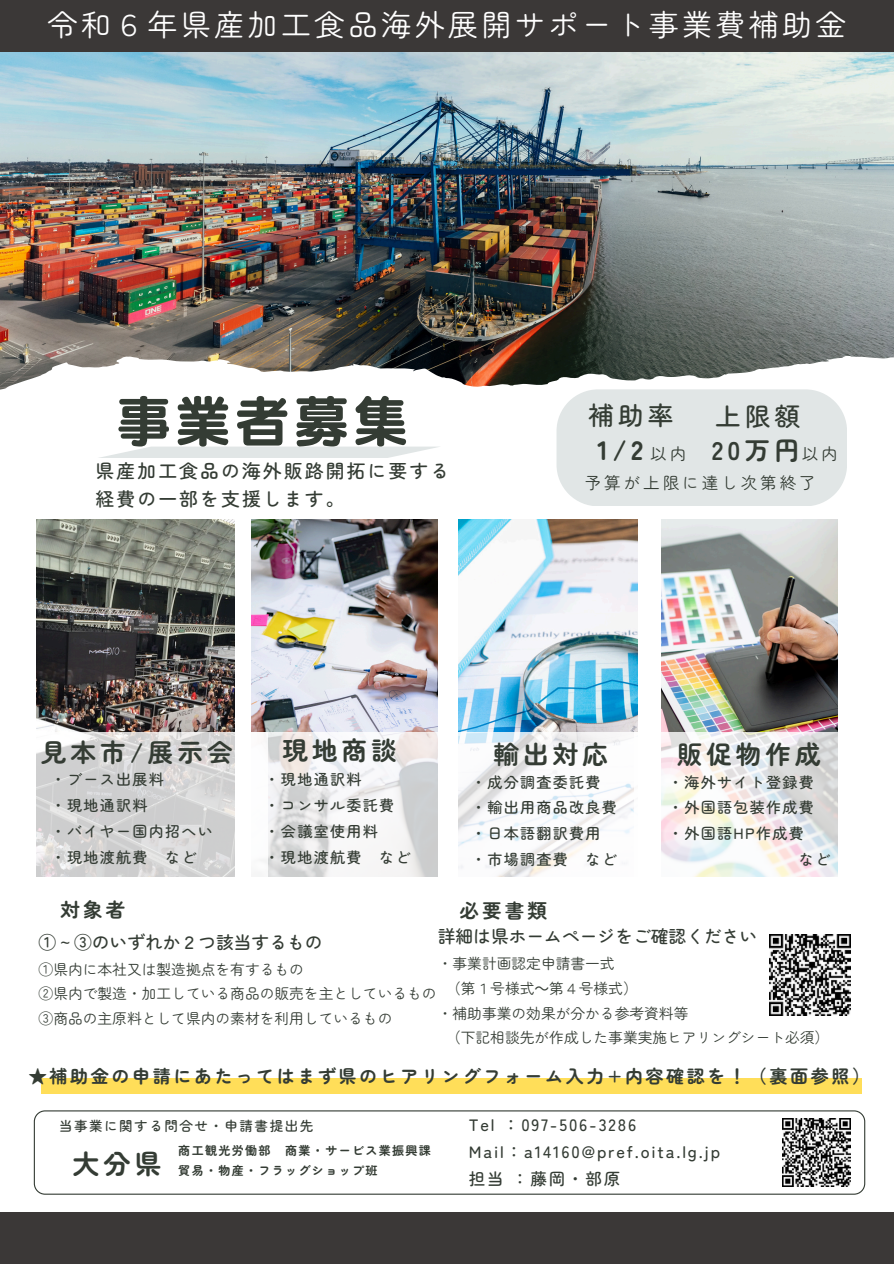
<style>
.page{position:relative;width:894px;height:1264px;background:#fff}
.page>*{position:absolute;margin:0;border:0;box-sizing:border-box;transform-origin:0 0}
.t1{font:54px "Canva G Maru Go Pro B";letter-spacing:.095em;color:#343c34}
.t2{font:30px "Zen Maru Gothic";letter-spacing:.115em;color:#fff}
.t3{font:700 27px "Zen Maru Gothic";color:#343c34}
.t4{font:900 26.7px "Zen Maru Gothic";color:#343c34}
.t5{font:700 25.5px "Zen Maru Gothic";letter-spacing:.16em;color:#343c34}
.t6{font:500 25.5px "Zen Maru Gothic";letter-spacing:.16em;color:#343c34}
.t7{font:700 19.5px "Zen Maru Gothic";letter-spacing:.16em;color:#343c34}
.t8{font:500 18.75px/27.2px "Zen Maru Gothic";letter-spacing:.115em;color:#343c34}
.t9{font:700 18px "Zen Maru Gothic";letter-spacing:.145em;color:#343c34}
.t10{font:500 17.7px "Zen Maru Gothic";color:#343c34}
.t11{font:500 16.5px "Zen Maru Gothic";letter-spacing:.115em;color:#343c34}
.t12{font:16.5px "Zen Maru Gothic";letter-spacing:.18em;color:#343c34}
.t13{font:500 15px "Zen Maru Gothic";letter-spacing:.09em;color:#343c34}
.t14{font:14.7px "Zen Maru Gothic";color:#343c34}
.t15{font:500 13.5px "Zen Maru Gothic";letter-spacing:.115em;color:#343c34}
.t16{font:700 12px "Zen Maru Gothic";letter-spacing:.115em;color:#343c34}
.s1{font-family:"Noto Sans CJ Ksc"}
.s2{font-family:"Wen Quan Yi Micro Hei";font-weight:400}
</style>
<div class="page">
<img style="left:0;top:52px;width:893px;height:338px">
<svg style="left:143px;top:356px;width:750px;height:328px"></svg>
<img style="left:36px;top:520px;width:198px;height:212px">
<img style="left:251px;top:520px;width:187px;height:212px">
<img style="left:458px;top:520px;width:179px;height:212px">
<svg style="left:36px;top:732px;width:199px;height:145px;fill:#d1d1d1"></svg>
<svg style="left:255px;top:732px;width:578px;height:145px"></svg>
<img style="left:661px;top:520px;width:175px;height:212px">
<svg style="left:633px;top:732px;width:205px;height:144px"></svg>
<div style="left:556px;top:389px;width:290px;height:117px;background:#e1e6e6"></div>
<svg style="left:99px;top:446px;width:342px;height:12px"></svg>
<div style="left:0;top:0;width:893px;height:52px;background:#3b3837"></div>
<div style="left:41px;top:1077px;width:819px;height:16px;background:#ffde59"></div>
<svg style="left:34px;top:1110px;width:831px;height:84px"></svg>
<div style="left:0;top:1211px;width:893px;height:52px;background:#3b3837"></div>
<img style="left:769px;top:934px;width:81px;height:81px">
<img style="left:782px;top:1118px;width:68px;height:67px">
<p class="t2" style="left:47px;top:2px;width:799px">令和６年県産加工食品海外展開サポート事業費補助金</p>
<p class="t1" style="left:117px;top:394px;width:292px">事業者募集</p>
<p class="t8" style="left:96px;top:456px;width:355px">県産加工食品の海外販路開拓に要する経費の一部を支援します。</p>
<h4 class="t6" style="left:588px;top:395px;width:86px">補助率</h4>
<h6 class="t6" style="left:715px;top:396px;width:86px">上限額</h6>
<h5 class="t4" style="left:597px;top:429px;width:48px">1/2</h5>
<h5 class="t5" style="left:711px;top:430px;width:89px">20万円</h5>
<p class="t12" style="left:650px;top:441px;width:38px">以内</p>
<p class="t12" style="left:801px;top:441px;width:38px">以内</p>
<p class="t12" style="left:584px;top:470px;width:232px">予算が上限に達し次第終了</p>
<p class="t5" style="left:41px;top:732px;width:193px">見本市/展示会</p>
<h4 class="t13" style="left:51px;top:768px;width:114px">・ブース出展料</h4>
<h4 class="t13" style="left:51px;top:793px;width:98px">・現地通訳料</h4>
<p class="t13" style="left:51px;top:819px;width:163px">・バイヤー国内招へい</p>
<p class="t13" style="left:51px;top:845px;width:147px">・現地渡航費 など</p>
<p class="t5" style="left:282px;top:730px;width:116px">現地商談</p>
<p class="t5" style="left:493px;top:735px;width:116px">輸出対応</p>
<p class="t5" style="left:676px;top:735px;width:145px">販促物作成</p>
<p class="t13" style="left:264px;top:768px;width:98px">・現地通訳料</p>
<p class="t13" style="left:264px;top:793px;width:131px">・コンサル委託費</p>
<p class="t13" style="left:264px;top:819px;width:114px">・会議室使用料</p>
<p class="t13" style="left:264px;top:845px;width:147px">・現地渡航費 など</p>
<h5 class="t13" style="left:471px;top:770px;width:131px">・成分調査委託費</h5>
<p class="t13" style="left:471px;top:796px;width:147px">・輸出用商品改良費</p>
<p class="t13" style="left:471px;top:822px;width:131px">・日本語翻訳費用</p>
<p class="t13" style="left:471px;top:847px;width:147px">・市場調査費 など</p>
<h2 class="t13" style="left:668px;top:770px;width:147px">・海外サイト登録費</h2>
<h2 class="t13" style="left:668px;top:796px;width:147px">・外国語包装作成費</h2>
<h2 class="t13" style="left:668px;top:822px;width:137px">・外国語HP作成費</h2>
<h2 class="t13" style="left:798px;top:847px;width:33px">など</h2>
<p class="t7" style="left:61px;top:894px;width:66px">対象者</p>
<p class="t7" style="left:459px;top:895px;width:89px">必要書類</p>
<p class="t10" style="left:437px;top:922px;width:321px">詳細は県ホームページをご確認ください</p>
<p class="t14" style="left:437px;top:951px;width:178px">・事業計画認定申請書一式</p>
<p class="t14" style="left:446px;top:976px;width:193px">（第１号様式<span class="s1">～</span>第４号様式）</p>
<p class="t14" style="left:437px;top:1001px;width:252px">・補助事業の効果が分かる参考資料等</p>
<p class="t14" style="left:446px;top:1026px;width:384px">（下記相談先が作成した事業実施ヒアリングシート必須）</p>
<p class="t10" style="left:39px;top:928px;width:285px">①<span class="s2">～</span>③のいずれか２つ該当するもの</p>
<h4 class="t14" style="left:39px;top:957px;width:267px">①県内に本社又は製造拠点を有するもの</h4>
<p class="t14" style="left:39px;top:982px;width:399px">②県内で製造・加工している商品の販売を主としているもの</p>
<p class="t14" style="left:39px;top:1007px;width:355px">③商品の主原料として県内の素材を利用しているもの</p>
<p class="t9" style="left:29px;top:1061px;width:842px">★補助金の申請にあたってはまず県のヒアリングフォーム入力+内容確認を！（裏面参照）</p>
<p class="t15" style="left:59px;top:1114px;width:255px">当事業に関する問合せ・申請書提出先</p>
<h4 class="t3" style="left:72px;top:1142px;width:90px">大分県</h4>
<p class="t16" style="left:178px;top:1141px;width:254px">商工観光労働部 商業・サービス業振興課</p>
<p class="t16" style="left:178px;top:1161px;width:200px">貿易・物産・フラッグショップ班</p>
<h4 class="t11" style="left:468px;top:1111px;width:169px">Tel ：097-506-3286</h4>
<h4 class="t11" style="left:468px;top:1138px;width:253px">Mail：a14160@pref.oita.lg.jp</h4>
<p class="t11" style="left:468px;top:1165px;width:153px">担当：藤岡・部原</p>
</div>
